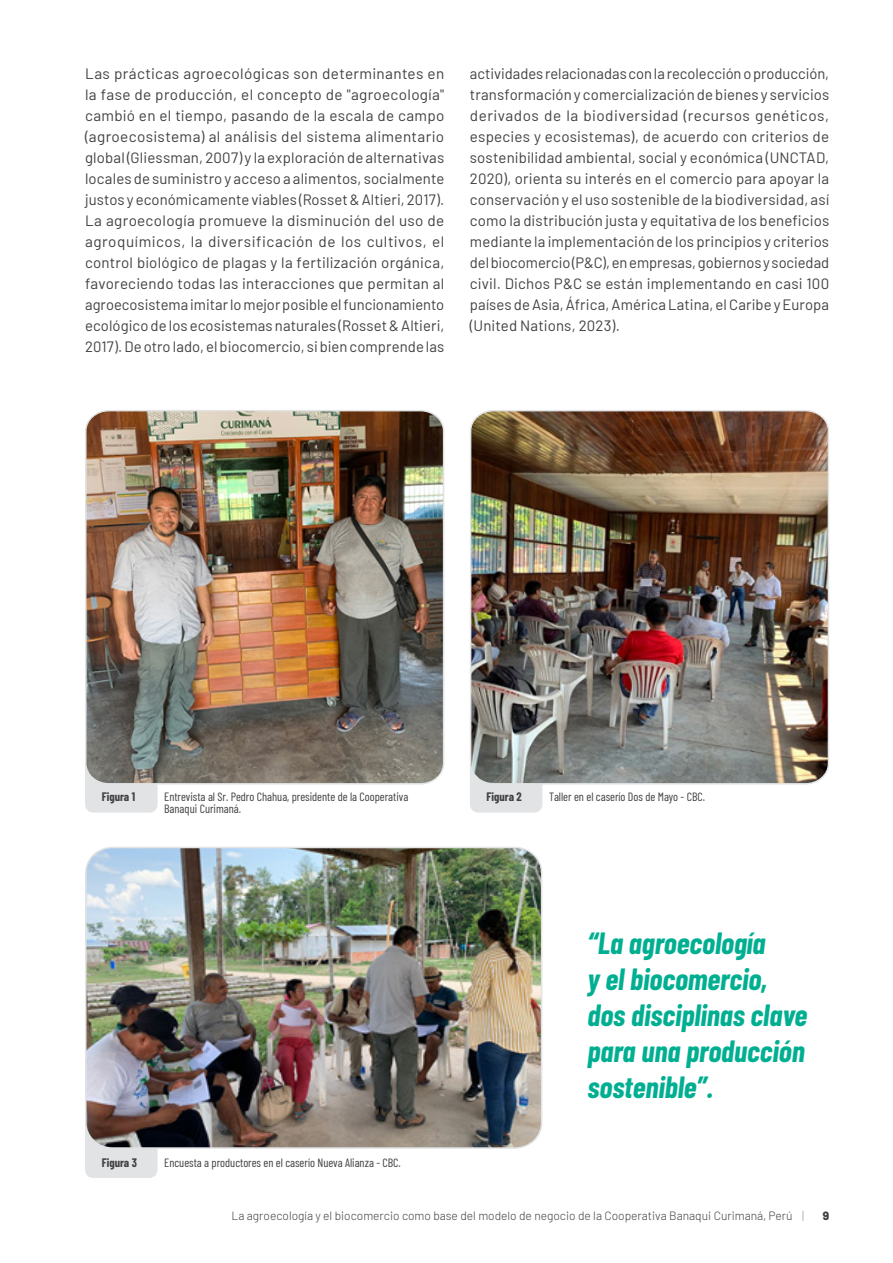
<style>
.page{position:relative;width:893px;height:1263px;background:#fff}
.page>*{position:absolute;margin:0;border:0;box-sizing:border-box;transform-origin:0 0}
.t1{font:italic 700 30px/36px "Barlow Condensed";color:#00af91}
.t2{font:15px/21px "Barlow";letter-spacing:.005em;color:#414042;text-align:justify}
.t3{font:12px/12px "Barlow Condensed";color:#414042}
.t4{font:300 12px "Barlow";color:#414042}
.t5{font:700 12px "Barlow Condensed";color:#414042}
.t6{font:800 12px "Barlow";color:#414042}
.s1{color:#939598}
</style>
<div class="page">
<div style="left:85px;top:737px;width:73px;height:75px;background:#e2e3e4;border-radius:8px"></div>
<img style="left:85px;top:410px;width:360px;height:375px">
<div style="left:470px;top:740px;width:72px;height:72px;background:#e2e3e4;border-radius:8px"></div>
<img style="left:470px;top:410px;width:359px;height:375px">
<div style="left:85px;top:1106px;width:73px;height:72px;background:#e2e3e4;border-radius:8px"></div>
<img style="left:88px;top:847px;width:454px;height:299px">
<div style="left:85px;top:847px;width:457px;height:302px;border:2px solid #e2e3e4;border-radius:26px"></div>
<p class="t2" style="left:85px;top:62px;width:361px">Las prácticas agroecológicas son determinantes en la fase de producción, el concepto de "agroecología" cambió en el tiempo, pasando de la escala de campo (agroecosistema) al análisis del sistema alimentario global (Gliessman, 2007) y la exploración de alternativas locales de suministro y acceso a alimentos, socialmente justos y económicamente viables (Rosset &amp; Altieri, 2017).<br>La agroecología promueve la disminución del uso de agroquímicos, la diversificación de los cultivos, el control biológico de plagas y la fertilización orgánica, favoreciendo todas las interacciones que permitan al agroecosistema imitar lo mejor posible el funcionamiento ecológico de los ecosistemas naturales (Rosset &amp; Altieri, 2017). De otro lado, el biocomercio, si bien comprende las</p>
<p class="t2" style="left:470px;top:62px;width:361px">actividades relacionadas con la recolección o producción, transformación y comercialización de bienes y servicios derivados de la biodiversidad (recursos genéticos, especies y ecosistemas), de acuerdo con criterios de sostenibilidad ambiental, social y económica (UNCTAD, 2020), orienta su interés en el comercio para apoyar la conservación y el uso sostenible de la biodiversidad, así como la distribución justa y equitativa de los beneficios mediante la implementación de los principios y criterios del biocomercio (P&amp;C), en empresas, gobiernos y sociedad civil. Dichos P&amp;C se están implementando en casi 100 países de Asia, África, América Latina, el Caribe y Europa (United Nations, 2023).</p>
<p class="t5" style="left:102px;top:788px;width:35px">Figura 1</p>
<p class="t3" style="left:164px;top:789px;width:246px">Entrevista al Sr. Pedro Chahua, presidente de la Cooperativa<br>Banaqui Curimaná.</p>
<p class="t5" style="left:487px;top:788px;width:37px">Figura 2</p>
<p class="t3" style="left:549px;top:790px;width:157px">Taller en el caserío Dos de Mayo - CBC.</p>
<p class="t5" style="left:102px;top:1154px;width:37px">Figura 3</p>
<p class="t3" style="left:164px;top:1156px;width:238px">Encuesta a productores en el caserío Nueva Alianza - CBC.</p>
<h1 class="t1" style="left:587px;top:923px;width:221px">“La agroecología<br>y el biocomercio, dos disciplinas clave para una producción sostenible”.</h1>
<p class="t4" style="left:232px;top:1206px;width:574px">La agroecología y el biocomercio como base del modelo de negocio de la Cooperativa Banaqui Curimaná, Perú <span class="s1">|</span></p>
<p class="t6" style="left:823px;top:1206px;width:8px">9</p>
</div>
